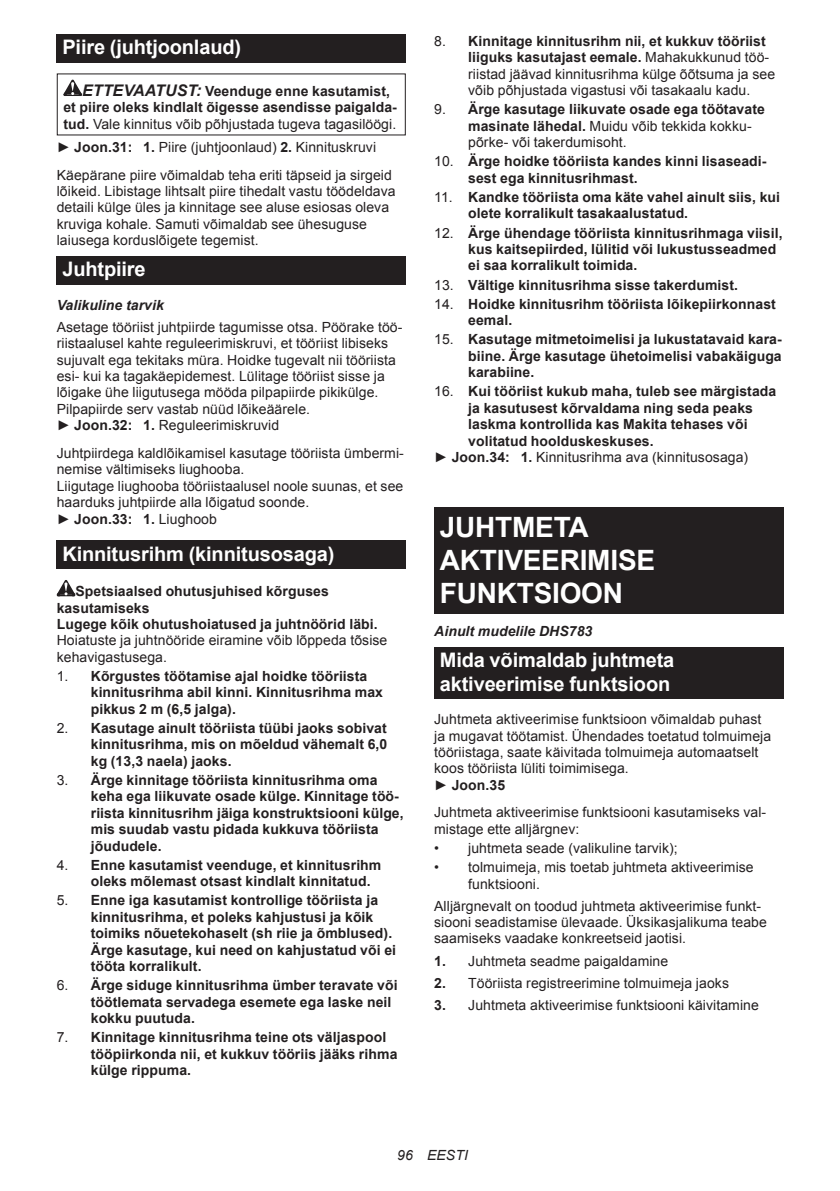
<style>
.page{position:relative;width:840px;height:1191px;background:#fff}
.page>*{position:absolute;margin:0;border:0;box-sizing:border-box;transform-origin:0 0}
.t1{font:700 28px/32.8px "Arial";letter-spacing:-.01em;color:#fff}
.t2{font:700 20px/23.4px "Arial";letter-spacing:-.01em;color:#fff}
.t3{font:700 14px/16.4px "Arial";letter-spacing:.005em;color:#231f20}
.t4{font:14px/16.4px "Arial";letter-spacing:.005em;color:#231f20}
.t5{font:italic 700 14px "Arial";letter-spacing:.005em;color:#231f20}
.t6{font:italic 14px "Arial";letter-spacing:.005em;color:#231f20}
.s1{font-style:italic;font-size:16px}
.s2{font-weight:400}
.s3{font-weight:700}
</style>
<div class="page">
<div style="left:57px;top:34px;width:348px;height:29px;background:#231f20"></div>
<svg style="left:63px;top:80px;width:19px;height:16px"></svg>
<div style="left:57px;top:256px;width:348px;height:29px;background:#231f20"></div>
<div style="left:57px;top:540px;width:348px;height:29px;background:#231f20"></div>
<svg style="left:57px;top:580px;width:18px;height:16px"></svg>
<div style="left:434px;top:507px;width:348px;height:107px;background:#231f20"></div>
<div style="left:434px;top:647px;width:348px;height:52px;background:#231f20"></div>
<h2 class="t2" style="left:62px;top:36px;width:180px">Piire (juhtjoonlaud)</h2>
<p class="t3" style="left:63px;top:83px;width:335px;text-indent:19px"><span class="s1">ETTEVAATUST:</span> Veenduge enne kasutamist, et piire oleks kindlalt õigesse asendisse paigalda&shy;tud. <span class="s2">Vale kinnitus võib põhjustada tugeva tagasilöögi.</span></p>
<p class="t4" style="left:57px;top:133px;width:336px;line-height:27.8px">► <span class="s3">Joon.31: 1.</span> Piire (juhtjoonlaud) <span class="s3">2.</span> Kinnituskruvi<br>Käepärane piire võimaldab teha eriti täpseid ja sirgeid</p>
<p class="t4" style="left:57px;top:183px;width:340px">lõikeid. Libistage lihtsalt piire tihedalt vastu töödeldava detaili külge üles ja kinnitage see aluse esiosas oleva kruviga kohale. Samuti võimaldab see ühesuguse laiusega korduslõigete tegemist.</p>
<h2 class="t2" style="left:62px;top:258px;width:85px">Juhtpiire</h2>
<p class="t5" style="left:57px;top:296px;width:108px">Valikuline tarvik</p>
<p class="t4" style="left:57px;top:319px;width:347px">Asetage tööriist juhtpiirde tagumisse otsa. Pöörake töö&shy;riistaalusel kahte reguleerimiskruvi, et tööriist libiseks sujuvalt ega tekitaks müra. Hoidke tugevalt nii tööriista esi- kui ka tagakäepidemest. Lülitage tööriist sisse ja lõigake ühe liigutusega mööda pilpapiirde pikikülge.<br>Pilpapiirde serv vastab nüüd lõikeäärele.<br>► <span class="s3">Joon.32: 1.</span> Reguleerimiskruvid</p>
<p class="t4" style="left:57px;top:445px;width:348px">Juhtpiirdega kaldlõikamisel kasutage tööriista ümbermi&shy;nemise vältimiseks liughooba.<br>Liigutage liughooba tööriistaalusel noole suunas, et see haarduks juhtpiirde alla lõigatud soonde.<br>► <span class="s3">Joon.33: 1.</span> Liughoob</p>
<h2 class="t2" style="left:62px;top:542px;width:273px">Kinnitusrihm (kinnitusosaga)</h2>
<p class="t3" style="left:57px;top:583px;width:322px;text-indent:19px">Spetsiaalsed ohutusjuhised kõrguses kasutamiseks<br>Lugege kõik ohutushoiatused ja juhtnöörid läbi.</p>
<p class="t4" style="left:57px;top:632px;width:332px">Hoiatuste ja juhtnööride eiramine võib lõppeda tõsise kehavigastusega.</p>
<p class="t3" style="left:91px;top:668px;width:293px;text-indent:-34px"><span class="s2">1.</span> Kõrgustes töötamise ajal hoidke tööriista kinnitusrihma abil kinni. Kinnitusrihma max pikkus 2 m (6,5 jalga).</p>
<p class="t3" style="left:91px;top:720px;width:298px;text-align:justify;text-indent:-34px"><span class="s2">2.</span> Kasutage ainult tööriista tüübi jaoks sobivat kinnitusrihma, mis on mõeldud vähemalt 6,0 kg (13,3 naela) jaoks.</p>
<p class="t3" style="left:91px;top:772px;width:314px;text-indent:-34px"><span class="s2">3.</span> Ärge kinnitage tööriista kinnitusrihma oma keha ega liikuvate osade külge. Kinnitage töö&shy;riista kinnitusrihm jäiga konstruktsiooni külge, mis suudab vastu pidada kukkuva tööriista jõududele.</p>
<p class="t3" style="left:91px;top:857px;width:292px;text-indent:-34px"><span class="s2">4.</span> Enne kasutamist veenduge, et kinnitusrihm oleks mõlemast otsast kindlalt kinnitatud.</p>
<p class="t3" style="left:91px;top:892px;width:306px;text-indent:-34px"><span class="s2">5.</span> Enne iga kasutamist kontrollige tööriista ja kinnitusrihma, et poleks kahjustusi ja kõik toimiks nõuetekohaselt (sh riie ja õmblused).<br>Ärge kasutage, kui need on kahjustatud või ei tööta korralikult.</p>
<p class="t3" style="left:91px;top:977px;width:308px;text-indent:-34px"><span class="s2">6.</span> Ärge siduge kinnitusrihma ümber teravate või töötlemata servadega esemete ega laske neil kokku puutuda.</p>
<p class="t3" style="left:91px;top:1029px;width:308px;text-indent:-34px"><span class="s2">7.</span> Kinnitage kinnitusrihma teine ots väljaspool tööpiirkonda nii, et kukkuv tööriis jääks rihma külge rippuma.</p>
<p class="t4" style="left:468px;top:33px;width:308px;text-indent:-34px">8. <span class="s3">Kinnitage kinnitusrihm nii, et kukkuv tööriist liiguks kasutajast eemale.</span> Mahakukkunud töö&shy;riistad jäävad kinnitusrihma külge õõtsuma ja see võib põhjustada vigastusi või tasakaalu kadu.</p>
<p class="t3" style="left:468px;top:102px;width:298px;text-indent:-34px"><span class="s2">9.</span> Ärge kasutage liikuvate osade ega töötavate masinate lähedal. <span class="s2">Muidu võib tekkida kokku&shy;põrke- või takerdumisoht.</span></p>
<p class="t3" style="left:468px;top:154px;width:299px;text-indent:-34px"><span class="s2">10.</span> Ärge hoidke tööriista kandes kinni lisaseadi&shy;sest ega kinnitusrihmast.</p>
<p class="t3" style="left:468px;top:189px;width:313px;text-indent:-34px"><span class="s2">11.</span> Kandke tööriista oma käte vahel ainult siis, kui olete korralikult tasakaalustatud.</p>
<p class="t3" style="left:468px;top:225px;width:316px;text-indent:-34px"><span class="s2">12.</span> Ärge ühendage tööriista kinnitusrihmaga viisil, kus kaitsepiirded, lülitid või lukustusseadmed ei saa korralikult toimida.</p>
<p class="t3" style="left:434px;top:277px;width:305px"><span class="s2">13.</span> Vältige kinnitusrihma sisse takerdumist.</p>
<p class="t3" style="left:468px;top:296px;width:309px;text-indent:-34px"><span class="s2">14.</span> Hoidke kinnitusrihm tööriista lõikepiirkonnast eemal.</p>
<p class="t3" style="left:468px;top:332px;width:315px;text-align:justify;text-indent:-34px"><span class="s2">15.</span> Kasutage mitmetoimelisi ja lukustatavaid kara&shy;biine. Ärge kasutage ühetoimelisi vabakäiguga karabiine.</p>
<p class="t3" style="left:434px;top:384px;width:343px"><span class="s2">16.</span> Kui tööriist kukub maha, tuleb see märgistada</p>
<p class="t3" style="left:468px;top:400px;width:286px">ja kasutusest kõrvaldama ning seda peaks</p>
<p class="t3" style="left:468px;top:416px;width:281px">laskma kontrollida kas Makita tehases või</p>
<p class="t3" style="left:468px;top:433px;width:187px">volitatud hoolduskeskuses.</p>
<p class="t4" style="left:434px;top:449px;width:315px">► <span class="s3">Joon.34: 1.</span> Kinnitusrihma ava (kinnitusosaga)</p>
<h1 class="t1" style="left:439px;top:511px;width:217px">JUHTMETA<br>AKTIVEERIMISE<br>FUNKTSIOON</h1>
<p class="t5" style="left:434px;top:622px;width:160px">Ainult mudelile DHS783</p>
<h2 class="t2" style="left:439px;top:649px;width:236px">Mida võimaldab juhtmeta aktiveerimise funktsioon</h2>
<p class="t4" style="left:434px;top:711px;width:338px">Juhtmeta aktiveerimise funktsioon võimaldab puhast ja mugavat töötamist. Ühendades toetatud tolmuimeja tööriistaga, saate käivitada tolmuimeja automaatselt koos tööriista lüliti toimimisega.<br>► <span class="s3">Joon.35</span></p>
<p class="t4" style="left:434px;top:804px;width:333px">Juhtmeta aktiveerimise funktsiooni kasutamiseks val&shy;mistage ette alljärgnev:</p>
<p class="t4" style="left:434px;top:840px;width:245px">• juhtmeta seade (valikuline tarvik);</p>
<p class="t4" style="left:468px;top:859px;width:287px;text-indent:-34px">• tolmuimeja, mis toetab juhtmeta aktiveerimise funktsiooni.</p>
<p class="t4" style="left:434px;top:897px;width:334px">Alljärgnevalt on toodud juhtmeta aktiveerimise funkt&shy;siooni seadistamise ülevaade. Üksikasjalikuma teabe saamiseks vaadake konkreetseid jaotisi.</p>
<p class="t4" style="left:434px;top:952px;width:235px"><span class="s3">1.</span> Juhtmeta seadme paigaldamine</p>
<p class="t4" style="left:434px;top:974px;width:296px"><span class="s3">2.</span> Tööriista registreerimine tolmuimeja jaoks</p>
<p class="t4" style="left:434px;top:996px;width:326px"><span class="s3">3.</span> Juhtmeta aktiveerimise funktsiooni käivitamine</p>
<p class="t6" style="left:397px;top:1146px;width:72px">96 EESTI</p>
</div>
